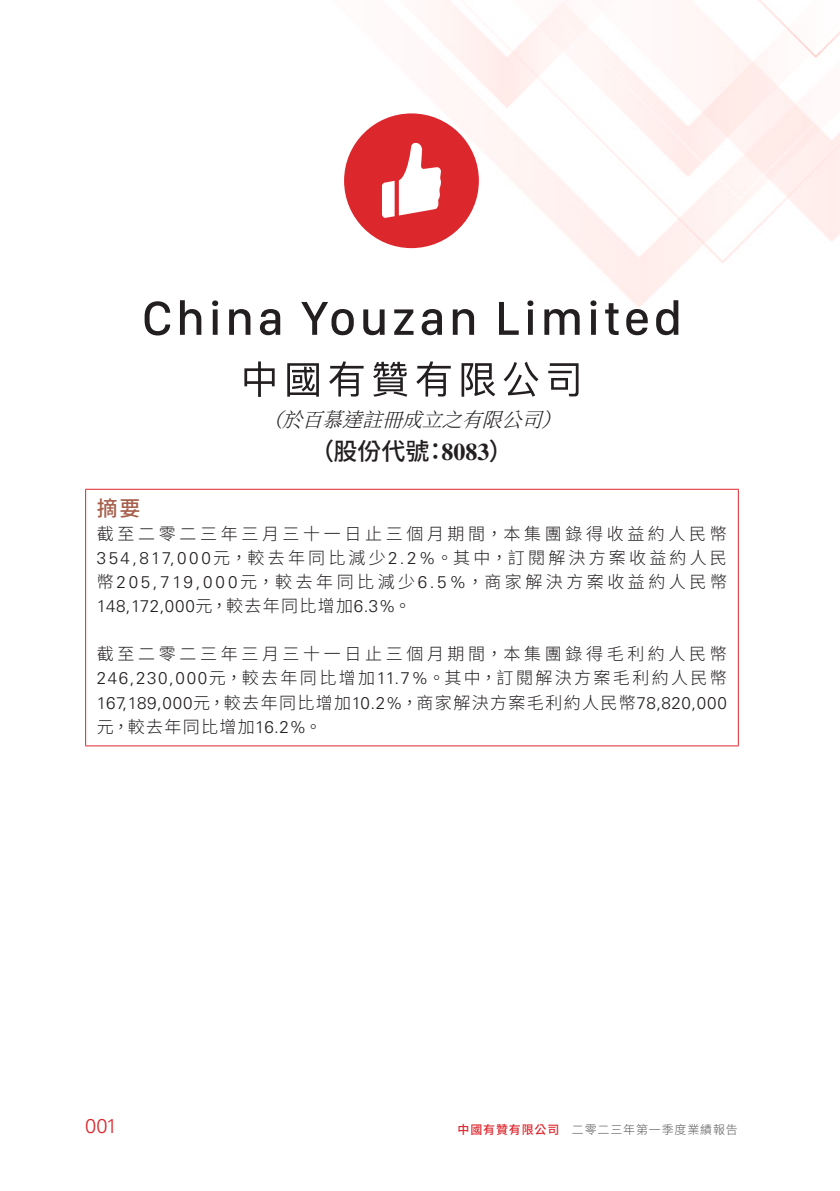
<style>
.page{position:relative;width:840px;height:1191px;background:#fff}
.page>*{position:absolute;margin:0;border:0;box-sizing:border-box;transform-origin:0 0}
.t1{font:700 24px "Times LT Std";color:#231f20}
.t2{font:500 24px "Source Han Sans TC";color:#231f20}
.Heading_1{font:500 21px "Source Han Sans TC";color:#a65f4b}
.t3{font:italic 300 20px "Source Han Serif TC";color:#231f20}
.t4{font:300 20px "Univers LT Std";color:#dc272d}
.Body_Text{font:300 17px/24px "Source Han Sans TC";letter-spacing:.185em;color:#231f20;text-align:justify}
.t5{font:300 12px "Source Han Sans TC";letter-spacing:.07em;color:#57585a}
.t6{font:500 12px "Source Han Sans TC";letter-spacing:.07em;color:#dc272d}
.s1{font-family:"Source Han Sans TC";font-weight:500}
.s2{font-family:"Univers LT Std"}
</style>
<div class="page">
<img style="left:384px;top:0;width:455px;height:312px">
<svg style="left:144px;top:301px;width:26px;height:34px"></svg>
<svg style="left:180px;top:300px;width:21px;height:35px"></svg>
<hr style="left:213px;top:309px;width:4px;height:26px;background:#231f20">
<svg style="left:212px;top:300px;width:6px;height:6px"></svg>
<svg style="left:229px;top:309px;width:21px;height:26px"></svg>
<svg style="left:260px;top:309px;width:20px;height:26px"></svg>
<svg style="left:301px;top:302px;width:52px;height:33px"></svg>
<svg style="left:363px;top:309px;width:21px;height:26px"></svg>
<svg style="left:394px;top:309px;width:19px;height:26px"></svg>
<svg style="left:421px;top:309px;width:20px;height:26px"></svg>
<svg style="left:452px;top:309px;width:22px;height:26px"></svg>
<svg style="left:498px;top:302px;width:20px;height:33px"></svg>
<div style="left:527px;top:309px;width:5px;height:26px;background:#231f20"></div>
<svg style="left:527px;top:300px;width:6px;height:6px"></svg>
<svg style="left:544px;top:309px;width:35px;height:26px"></svg>
<svg style="left:590px;top:309px;width:5px;height:26px"></svg>
<svg style="left:590px;top:300px;width:6px;height:6px"></svg>
<svg style="left:604px;top:303px;width:14px;height:32px"></svg>
<svg style="left:626px;top:309px;width:21px;height:26px"></svg>
<svg style="left:655px;top:300px;width:23px;height:35px"></svg>
<svg style="left:244px;top:361px;width:30px;height:36px"></svg>
<svg style="left:287px;top:363px;width:32px;height:34px"></svg>
<svg style="left:329px;top:361px;width:34px;height:35px"></svg>
<svg style="left:373px;top:362px;width:34px;height:35px"></svg>
<svg style="left:416px;top:361px;width:34px;height:35px"></svg>
<svg style="left:461px;top:363px;width:34px;height:34px"></svg>
<svg style="left:503px;top:362px;width:35px;height:35px"></svg>
<svg style="left:548px;top:363px;width:30px;height:33px"></svg>
<svg style="left:344px;top:113px;width:134px;height:135px"></svg>
<hr style="left:85px;top:490px;width:1px;height:255px;background:#dc272d">
<hr style="left:85px;top:489px;width:653px;height:1px;background:#dc272d">
<hr style="left:737px;top:490px;width:1px;height:255px;background:#dc272d">
<hr style="left:85px;top:745px;width:653px;height:1px;background:#dc272d">
<p class="t3" style="left:282px;top:408px;width:276px">於百慕達註冊成立之有限公司</p>
<p class="t3" style="left:262px;top:408px;width:37px">（</p>
<p class="t3" style="left:541px;top:408px;width:37px">(</p>
<p class="t2" style="left:310px;top:437px;width:121px">（股份代號</p>
<p class="t1" style="left:423px;top:437px;width:91px"><span class="s1">：</span>8083<span class="s1">(</span></p>
<p class="Heading_1" style="left:97px;top:497px;width:45px">摘要</p>
<p class="Body_Text" style="left:97px;top:522px;width:631px">截至二零二三年三月三十一日止三個月期間，本集團錄得收益約人民幣<span class="s2">354,817,000</span>元，較去年同比減少<span class="s2">2.2%</span>。其中，訂閱解決方案收益約人民幣<span class="s2">205,719,000</span>元，較去年同比減少<span class="s2">6.5%</span>，商家解決方案收益約人民幣<span class="s2">148,172,000</span>元，較去年同比增加<span class="s2">6.3%</span>。</p>
<p class="Body_Text" style="left:97px;top:642px;width:631px">截至二零二三年三月三十一日止三個月期間，本集團錄得毛利約人民幣<span class="s2">246,230,000</span>元，較去年同比增加<span class="s2">11.7%</span>。其中，訂閱解決方案毛利約人民幣<span class="s2">167,189,000</span>元，較去年同比增加<span class="s2">10.2%</span>，商家解決方案毛利約人民幣<span class="s2">78,820,000</span>元，較去年同比增加<span class="s2">16.2%</span>。</p>
<p class="t4" style="left:85px;top:1114px;width:34px">001</p>
<p class="t6" style="left:457px;top:1122px;width:103px">中國有贊有限公司</p>
<p class="t5" style="left:571px;top:1122px;width:167px">二零二三年第一季度業績報告</p>
</div>
